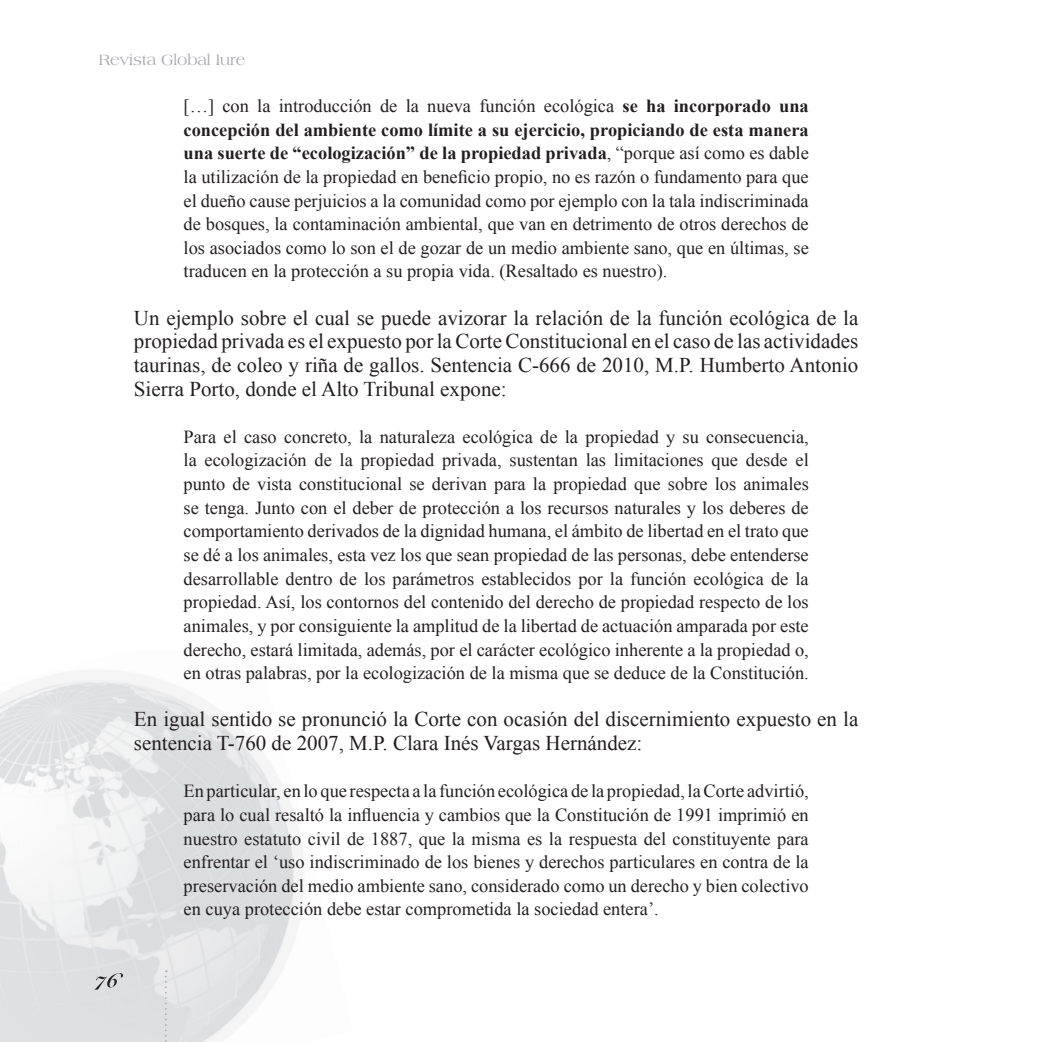
<style>
.page{position:relative;width:1042px;height:1042px;background:#fff}
.page>*{position:absolute;margin:0;border:0;box-sizing:border-box;transform-origin:0 0}
.t1{font:21px/23.6px "Times New Roman";color:#231f20;text-align:justify}
.t2{font:18.38px/23.6px "Times New Roman";color:#231f20;text-align:justify}
.t3{font:15.75px "Americana BT";color:#a8a9ad}
.s1{font-weight:700}
</style>
<div class="page">
<img style="left:0;top:670px;width:304px;height:302px">
<img style="left:0;top:804px;width:59px;height:238px">
<img style="left:59px;top:972px;width:222px;height:70px">
<img style="left:94px;top:973px;width:29px;height:17px">
<svg style="left:165px;top:970px;width:2px;height:72px"></svg>
<p class="t3" style="left:99px;top:50px;width:148px">Revista Global Iure</p>
<p class="t2" style="left:184px;top:94px;width:627px">[…] con la introducción de la nueva función ecológica <span class="s1">se ha incorporado una concepción del ambiente como límite a su ejercicio, propiciando de esta manera una suerte de “ecologización” de la propiedad privada</span>, “porque así como es dable la utilización de la propiedad en beneficio propio, no es razón o fundamento para que el dueño cause perjuicios a la comunidad como por ejemplo con la tala indiscriminada de bosques, la contaminación ambiental, que van en detrimento de otros derechos de los asociados como lo son el de gozar de un medio ambiente sano, que en últimas, se traducen en la protección a su propia vida. (Resaltado es nuestro).</p>
<p class="t1" style="left:134px;top:305px;width:726px">Un ejemplo sobre el cual se puede avizorar la relación de la función ecológica de la propiedad privada es el expuesto por la Corte Constitucional en el caso de las actividades taurinas, de coleo y riña de gallos. Sentencia C-666 de 2010, M.P. Humberto Antonio Sierra Porto, donde el Alto Tribunal expone:</p>
<p class="t2" style="left:184px;top:424px;width:627px">Para el caso concreto, la naturaleza ecológica de la propiedad y su consecuencia, la ecologización de la propiedad privada, sustentan las limitaciones que desde el punto de vista constitucional se derivan para la propiedad que sobre los animales se tenga. Junto con el deber de protección a los recursos naturales y los deberes de comportamiento derivados de la dignidad humana, el ámbito de libertad en el trato que se dé a los animales, esta vez los que sean propiedad de las personas, debe entenderse desarrollable dentro de los parámetros establecidos por la función ecológica de la propiedad. Así, los contornos del contenido del derecho de propiedad respecto de los animales, y por consiguiente la amplitud de la libertad de actuación amparada por este derecho, estará limitada, además, por el carácter ecológico inherente a la propiedad o, en otras palabras, por la ecologización de la misma que se deduce de la Constitución.</p>
<p class="t1" style="left:134px;top:707px;width:726px">En igual sentido se pronunció la Corte con ocasión del discernimiento expuesto en la sentencia T-760 de 2007, M.P. Clara Inés Vargas Hernández:</p>
<p class="t2" style="left:184px;top:779px;width:627px">En particular, en lo que respecta a la función ecológica de la propiedad, la Corte advirtió, para lo cual resaltó la influencia y cambios que la Constitución de 1991 imprimió en nuestro estatuto civil de 1887, que la misma es la respuesta del constituyente para enfrentar el ‘uso indiscriminado de los bienes y derechos particulares en contra de la preservación del medio ambiente sano, considerado como un derecho y bien colectivo en cuya protección debe estar comprometida la sociedad entera’.</p>
</div>
